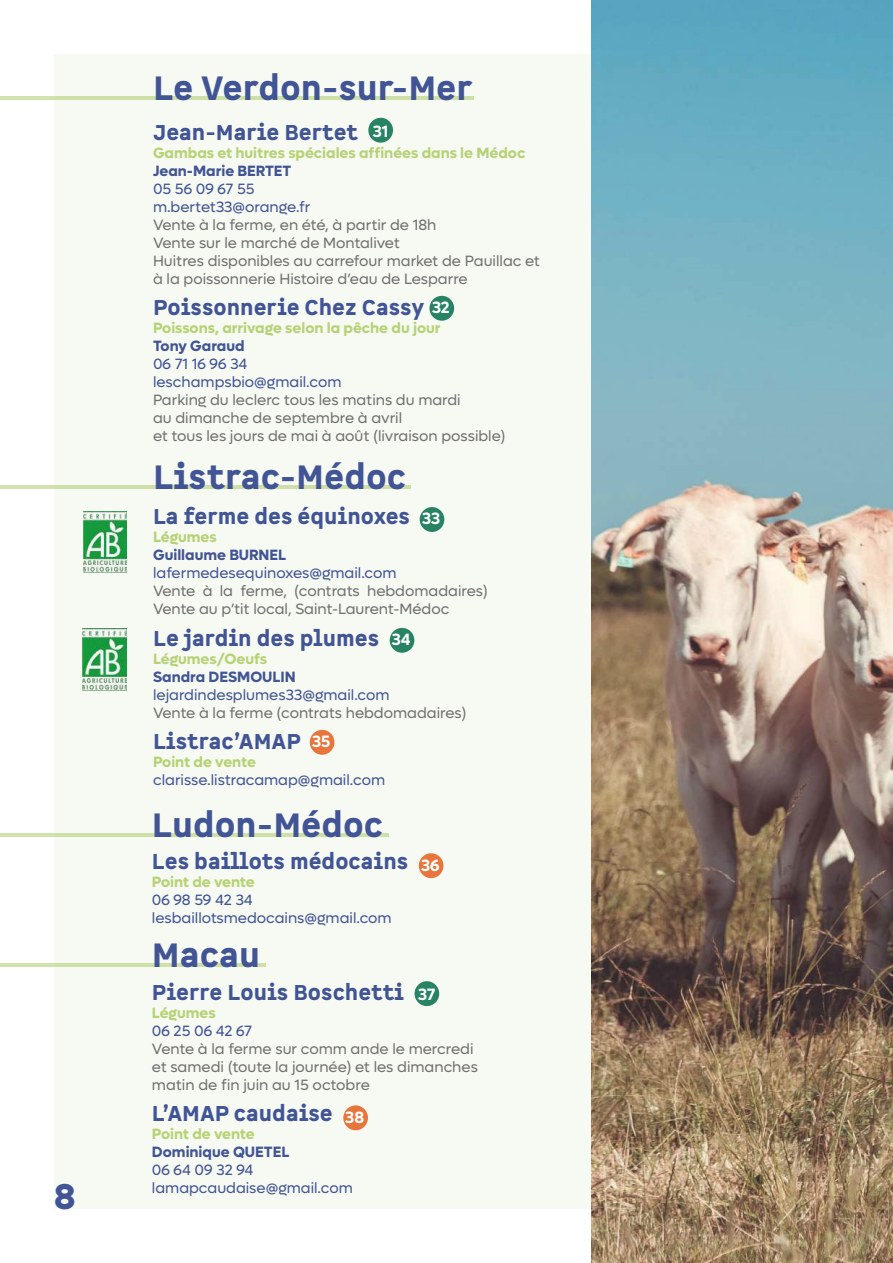
<style>
.page{position:relative;width:893px;height:1263px;background:#fff}
.page>*{position:absolute;margin:0;border:0;box-sizing:border-box;transform-origin:0 0}
.t1{font:700 36px "Lufga";color:#415495}
.t2{font:900 33px "Spock Pro";color:#415495}
.t3{font:900 21px "Spock Pro";color:#415495}
.t4{font:600 16.5px "Lufga";letter-spacing:-.01em;color:#fff}
.t5{font:15px/18px "Lufga";color:#717070}
.t6{font:15px/18px "Lufga";color:#415495}
.t7{font:700 15px "Lufga";color:#b7d276}
.t8{font:700 15px "Lufga";color:#415495}
</style>
<div class="page">
<div style="left:54px;top:54px;width:839px;height:1155px;background:#f7faf2"></div>
<hr style="left:0;top:833px;width:388px;height:4px;background:#cee0a7">
<hr style="left:0;top:963px;width:266px;height:4px;background:#cee0a7">
<img style="left:591px;top:0;width:302px;height:1263px">
<div style="left:419px;top:853px;width:24px;height:25px;background:#e7753c;border-radius:50%"></div>
<div style="left:343px;top:1105px;width:25px;height:25px;background:#e7753c;border-radius:50%"></div>
<div style="left:415px;top:981px;width:24px;height:25px;background:#288365;border-radius:50%"></div>
<hr style="left:0;top:486px;width:411px;height:3px;background:#b4d076">
<img style="left:83px;top:511px;width:44px;height:62px">
<img style="left:83px;top:629px;width:43px;height:61px">
<div style="left:420px;top:507px;width:24px;height:25px;background:#288365;border-radius:50%"></div>
<div style="left:390px;top:628px;width:24px;height:25px;background:#288365;border-radius:50%"></div>
<div style="left:310px;top:730px;width:24px;height:25px;background:#e7753c;border-radius:50%"></div>
<hr style="left:0;top:97px;width:473px;height:3px;background:#b4d076">
<div style="left:368px;top:118px;width:25px;height:25px;background:#288365;border-radius:50%"></div>
<div style="left:429px;top:296px;width:25px;height:25px;background:#288365;border-radius:50%"></div>
<h1 class="t1" style="left:54px;top:1175px;width:23px">8</h1>
<h2 class="t2" style="left:153px;top:67px;width:321px">Le Verdon-sur-Mer</h2>
<h3 class="t3" style="left:153px;top:119px;width:207px">Jean-Marie Bertet</h3>
<p class="t7" style="left:153px;top:144px;width:374px">Gambas et huitres spéciales affinées dans le Médoc</p>
<p class="t8" style="left:153px;top:162px;width:140px">Jean-Marie BERTET</p>
<p class="t6" style="left:153px;top:180px;width:159px">05 56 09 67 55 m.bertet33@orange.fr</p>
<p class="t5" style="left:153px;top:216px;width:388px">Vente à la ferme, en été, à partir de 18h<br>Vente sur le marché de Montalivet<br>Huitres disponibles au carrefour market de Pauillac et à la poissonnerie Histoire d’eau de Lesparre</p>
<h3 class="t3" style="left:153px;top:294px;width:273px">Poissonnerie Chez Cassy</h3>
<p class="t7" style="left:153px;top:319px;width:289px">Poissons, arrivage selon la pêche du jour</p>
<p class="t8" style="left:153px;top:337px;width:93px">Tony Garaud</p>
<p class="t6" style="left:153px;top:355px;width:190px">06 71 16 96 34 leschampsbio@gmail.com</p>
<p class="t5" style="left:153px;top:391px;width:354px">Parking du leclerc tous les matins du mardi<br>au dimanche de septembre à avril<br>et tous les jours de mai à août (livraison possible)</p>
<p class="t4" style="left:372px;top:121px;width:17px">31</p>
<p class="t4" style="left:432px;top:298px;width:20px">32</p>
<h2 class="t2" style="left:153px;top:456px;width:255px">Listrac-Médoc</h2>
<h3 class="t3" style="left:153px;top:503px;width:258px">La ferme des équinoxes</h3>
<p class="t7" style="left:153px;top:528px;width:65px">Légumes</p>
<p class="t8" style="left:153px;top:546px;width:135px">Guillaume BURNEL</p>
<p class="t6" style="left:153px;top:564px;width:245px">lafermedesequinoxes@gmail.com</p>
<p class="t5" style="left:153px;top:582px;width:336px">Vente à la ferme, (contrats hebdomadaires)<br>Vente au p’tit local, Saint-Laurent-Médoc</p>
<h3 class="t3" style="left:153px;top:624px;width:228px">Le jardin des plumes</h3>
<p class="t7" style="left:153px;top:649px;width:115px">Légumes/Oeufs</p>
<p class="t8" style="left:153px;top:667px;width:144px">Sandra DESMOULIN</p>
<p class="t6" style="left:153px;top:685px;width:238px">lejardindesplumes33@gmail.com</p>
<p class="t5" style="left:153px;top:703px;width:315px">Vente à la ferme (contrats hebdomadaires)</p>
<h3 class="t3" style="left:153px;top:728px;width:149px">Listrac’AMAP</h3>
<p class="t7" style="left:153px;top:753px;width:104px">Point de vente</p>
<p class="t6" style="left:153px;top:771px;width:234px">clarisse.listracamap@gmail.com</p>
<p class="t4" style="left:422px;top:509px;width:20px">33</p>
<p class="t4" style="left:391px;top:630px;width:20px">34</p>
<p class="t4" style="left:312px;top:732px;width:20px">35</p>
<h2 class="t2" style="left:152px;top:804px;width:233px">Ludon-Médoc</h2>
<h3 class="t3" style="left:152px;top:848px;width:258px">Les baillots médocains</h3>
<p class="t7" style="left:152px;top:873px;width:104px">Point de vente</p>
<p class="t6" style="left:152px;top:891px;width:241px">06 98 59 42 34 lesbaillotsmedocains@gmail.com</p>
<h2 class="t2" style="left:152px;top:934px;width:110px">Macau</h2>
<h3 class="t3" style="left:152px;top:978px;width:254px">Pierre Louis Boschetti</h3>
<p class="t7" style="left:152px;top:1003px;width:65px">Légumes</p>
<p class="t6" style="left:152px;top:1021px;width:102px">06 25 06 42 67</p>
<p class="t5" style="left:152px;top:1039px;width:327px">Vente à la ferme sur comm ande le mercredi et samedi (toute la journée) et les dimanches matin de fin juin au 15 octobre</p>
<h3 class="t3" style="left:152px;top:1100px;width:182px">L’AMAP caudaise</h3>
<p class="t7" style="left:152px;top:1125px;width:104px">Point de vente</p>
<p class="t8" style="left:152px;top:1143px;width:139px">Dominique QUETEL</p>
<p class="t6" style="left:152px;top:1161px;width:202px">06 64 09 32 94 lamapcaudaise@gmail.com</p>
<p class="t4" style="left:421px;top:855px;width:20px">36</p>
<p class="t4" style="left:418px;top:985px;width:19px">37</p>
<p class="t4" style="left:345px;top:1107px;width:21px">38</p>
</div>
